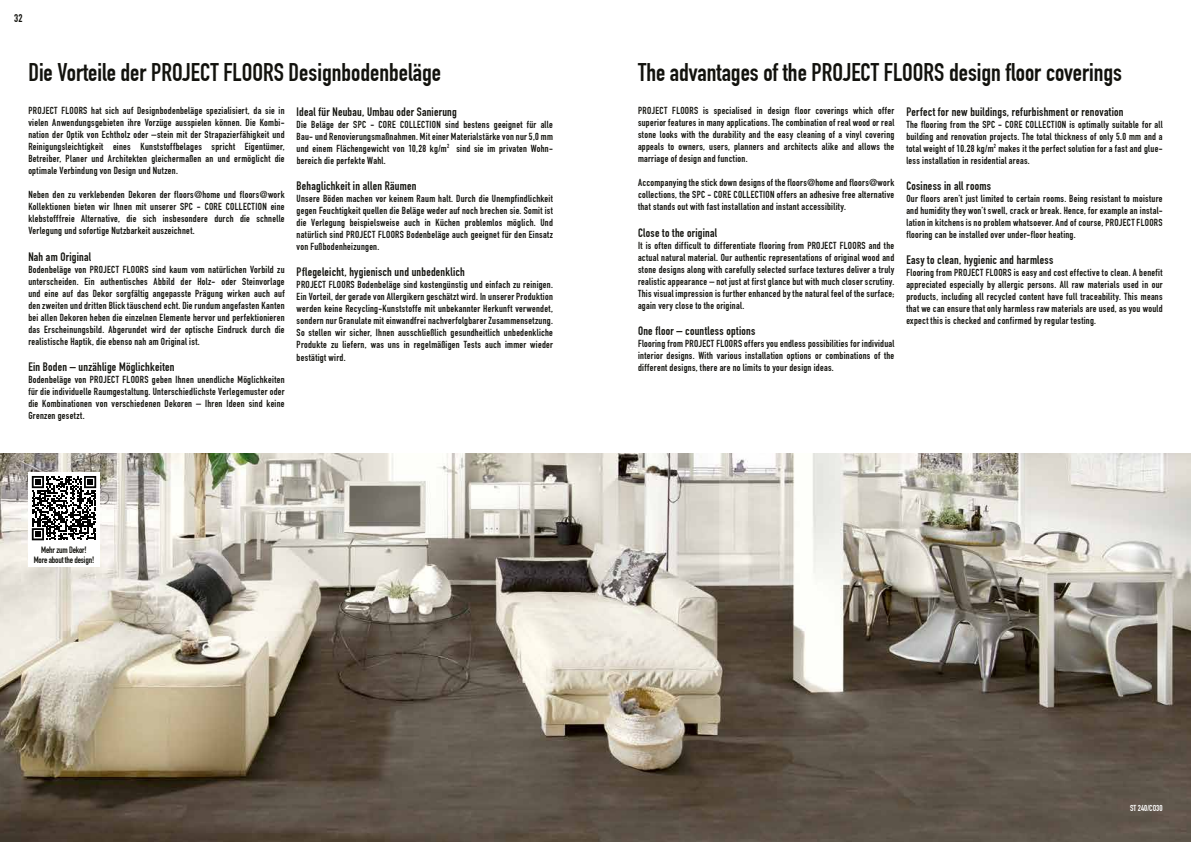
<style>
.page{position:relative;width:1191px;height:842px;background:#fff}
.page>*{position:absolute;margin:0;border:0;box-sizing:border-box;transform-origin:0 0}
.t1{font:25px "DIN Engschrift";color:#12120d}
.t2{font:12px "DIN Engschrift";letter-spacing:.02em;color:#12120d}
.t3{font:11px "DIN Engschrift";color:#12120d}
.t4{font:10px/12px "DIN Engschrift";letter-spacing:.03em;color:#12120d;text-align:justify}
.t5{font:9px/10.8px "DIN Engschrift";letter-spacing:-.02em;color:#12120d;text-align:center}
.t6{font:8.5px "DIN Engschrift";color:#fff}
</style>
<div class="page">
<img style="left:0;top:454px;width:1191px;height:388px">
<div style="left:28px;top:543px;width:72px;height:23px;background:#fff"></div>
<div style="left:28px;top:472px;width:72px;height:72px;background:#fff"></div>
<svg style="left:32px;top:476px;width:64px;height:64px"></svg>
<p class="t3" style="left:14px;top:12px;width:10px">32</p>
<h1 class="t1" style="left:28px;top:58px;width:414px">Die Vorteile der PROJECT FLOORS Designbodenbeläge</h1>
<p class="t4" style="left:28px;top:105px;width:258px">PROJECT FLOORS hat sich auf Designbodenbeläge spezialisiert, da sie in vielen Anwendungsgebieten ihre Vorzüge ausspielen können. Die Kombi&shy;nation der Optik von Echtholz oder –stein mit der Strapazierfähigkeit und Reinigungsleichtigkeit eines Kunststoffbelages spricht Eigentümer, Betreiber, Planer und Architekten gleichermaßen an und ermöglicht die optimale Verbindung von Design und Nutzen.</p>
<p class="t4" style="left:28px;top:189px;width:258px">Neben den zu verklebenden Dekoren der floors@home und floors@work Kollektionen bieten wir Ihnen mit unserer SPC - CORE COLLECTION eine klebstofffreie Alternative, die sich insbesondere durch die schnelle Verlegung und sofortige Nutzbarkeit auszeichnet.</p>
<p class="t2" style="left:28px;top:249px;width:64px">Nah am Original</p>
<p class="t4" style="left:28px;top:263px;width:258px">Bodenbeläge von PROJECT FLOORS sind kaum vom natürlichen Vorbild zu unterscheiden. Ein authentisches Abbild der Holz- oder Steinvorlage und eine auf das Dekor sorgfältig angepasste Prägung wirken auch auf den zweiten und dritten Blick täuschend echt. Die rundum angefasten Kanten bei allen Dekoren heben die einzelnen Elemente hervor und perfektionieren das Erscheinungsbild. Abgerundet wird der optische Eindruck durch die realistische Haptik, die ebenso nah am Original ist.</p>
<p class="t2" style="left:28px;top:360px;width:148px">Ein Boden – unzählige Möglichkeiten</p>
<p class="t4" style="left:28px;top:374px;width:258px">Bodenbeläge von PROJECT FLOORS geben Ihnen unendliche Möglichkeiten für die individuelle Raumgestaltung. Unterschiedlichste Verlegemuster oder die Kombinationen von verschiedenen Dekoren – Ihren Ideen sind keine Grenzen gesetzt.</p>
<p class="t2" style="left:297px;top:104px;width:162px">Ideal für Neubau, Umbau oder Sanierung</p>
<p class="t4" style="left:297px;top:118px;width:258px">Die Beläge der SPC - CORE COLLECTION sind bestens geeignet für alle Bau- und Renovierungsmaßnahmen. Mit einer Materialstärke von nur 5,0 mm und einem Flächengewicht von 10,28 kg/m<sup>2</sup> sind sie im privaten Wohn&shy;bereich die perfekte Wahl.</p>
<p class="t2" style="left:297px;top:179px;width:121px">Behaglichkeit in allen Räumen</p>
<p class="t4" style="left:297px;top:193px;width:258px">Unsere Böden machen vor keinem Raum halt. Durch die Unempfindlichkeit gegen Feuchtigkeit quellen die Beläge weder auf noch brechen sie. Somit ist die Verlegung beispielsweise auch in Küchen problemlos möglich. Und natürlich sind PROJECT FLOORS Bodenbeläge auch geeignet für den Einsatz von Fußbodenheizungen.</p>
<p class="t2" style="left:297px;top:265px;width:170px">Pflegeleicht, hygienisch und unbedenklich</p>
<p class="t4" style="left:297px;top:279px;width:258px">PROJECT FLOORS Bodenbeläge sind kostengünstig und einfach zu reinigen.<br>Ein Vorteil, der gerade von Allergikern geschätzt wird. In unserer Produktion werden keine Recycling-Kunststoffe mit unbekannter Herkunft verwendet, sondern nur Granulate mit einwandfrei nachverfolgbarer Zusammensetzung.<br>So stellen wir sicher, Ihnen ausschließlich gesundheitlich unbedenkliche Produkte zu liefern, was uns in regelmäßigen Tests auch immer wieder bestätigt wird.</p>
<p class="t5" style="left:34px;top:544px;width:62px">Mehr zum Dekor!<br>More about the design!</p>
<h1 class="t1" style="left:638px;top:58px;width:485px">The advantages of the PROJECT FLOORS design floor coverings</h1>
<p class="t4" style="left:638px;top:105px;width:258px">PROJECT FLOORS is specialised in design floor coverings which offer superior features in many applications. The combination of real wood or real stone looks with the durability and the easy cleaning of a vinyl covering appeals to owners, users, planners and architects alike and allows the marriage of design and function.</p>
<p class="t4" style="left:638px;top:177px;width:258px">Accompanying the stick down designs of the floors@home and floors@work collections, the SPC - CORE COLLECTION offers an adhesive free alternative that stands out with fast installation and instant accessibility.</p>
<p class="t2" style="left:638px;top:225px;width:80px">Close to the original</p>
<p class="t4" style="left:638px;top:239px;width:258px">It is often difficult to differentiate flooring from PROJECT FLOORS and the actual natural material. Our authentic representations of original wood and stone designs along with carefully selected surface textures deliver a truly realistic appearance – not just at first glance but with much closer scrutiny.<br>This visual impression is further enhanced by the natural feel of the surface; again very close to the original.</p>
<p class="t2" style="left:638px;top:324px;width:119px">One floor – countless options</p>
<p class="t4" style="left:638px;top:338px;width:258px">Flooring from PROJECT FLOORS offers you endless possibilities for individual interior designs. With various installation options or combinations of the different designs, there are no limits to your design ideas.</p>
<p class="t2" style="left:906px;top:104px;width:219px">Perfect for new buildings, refurbishment or renovation</p>
<p class="t4" style="left:906px;top:118px;width:258px">The flooring from the SPC - CORE COLLECTION is optimally suitable for all building and renovation projects. The total thickness of only 5.0 mm and a total weight of 10.28 kg/m<sup>2</sup> makes it the perfect solution for a fast and glue&shy;less installation in residential areas.</p>
<p class="t2" style="left:906px;top:179px;width:86px">Cosiness in all rooms</p>
<p class="t4" style="left:906px;top:193px;width:258px">Our floors aren’t just limited to certain rooms. Being resistant to moisture and humidity they won’t swell, crack or break. Hence, for example an instal&shy;lation in kitchens is no problem whatsoever. And of course, PROJECT FLOORS flooring can be installed over under-floor heating.</p>
<p class="t2" style="left:906px;top:253px;width:149px">Easy to clean, hygienic and harmless</p>
<p class="t4" style="left:906px;top:267px;width:258px">Flooring from PROJECT FLOORS is easy and cost effective to clean. A benefit appreciated especially by allergic persons. All raw materials used in our products, including all recycled content have full traceability. This means that we can ensure that only harmless raw materials are used, as you would expect this is checked and confirmed by regular testing.</p>
<p class="t6" style="left:1130px;top:803px;width:34px">ST 240/CO30</p>
</div>
